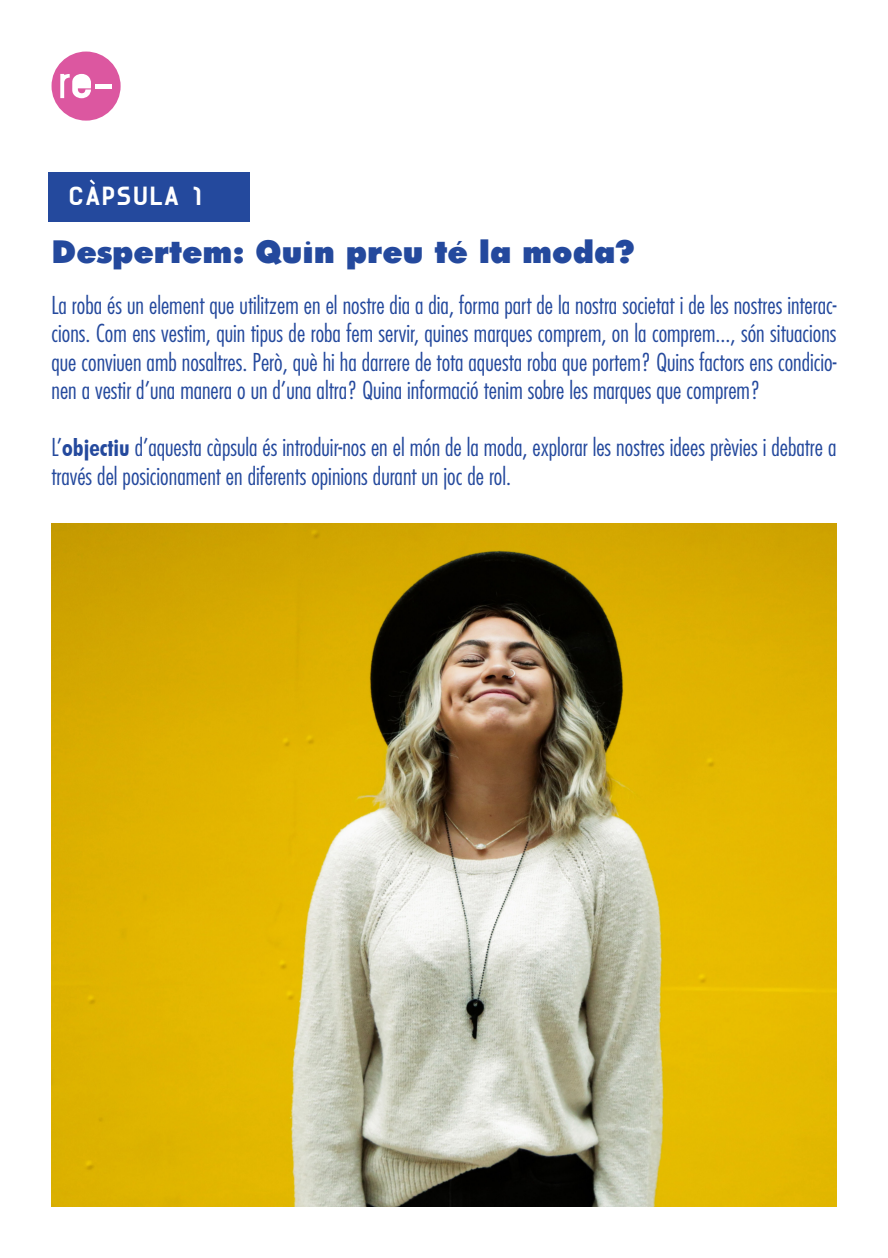
<style>
.page{position:relative;width:888px;height:1258px;background:#fff}
.page>*{position:absolute;margin:0;border:0;box-sizing:border-box;transform-origin:0 0}
.t1{font:900 31.5px "Futura";color:#24499d}
.t2{font:300 condensed 24px/28.5px "Futura";color:#24499d;text-align:justify}
.t3{font:24px "A Ikelso B";color:#fff}
.s1{font-family:"Futura BT";font-weight:700}
</style>
<div class="page">
<div style="left:51px;top:51px;width:70px;height:70px;background:#dc57a0;border-radius:50%"></div>
<svg style="left:60px;top:74px;width:31px;height:24px"></svg>
<hr style="left:95px;top:84px;width:17px;height:4px;background:#fff">
<div style="left:48px;top:173px;width:202px;height:49px;background:#24499d"></div>
<svg style="left:90px;top:179px;width:5px;height:6px"></svg>
<img style="left:51px;top:524px;width:785px;height:682px">
<p class="t3" style="left:68px;top:185px;width:138px">CAPSULA 1</p>
<p class="t1" style="left:51px;top:230px;width:585px">Despertem: Quin preu té la moda?</p>
<p class="t2" style="left:51px;top:291px;width:787px">La roba és un element que utilitzem en el nostre dia a dia, forma part de la nostra societat i de les nostres interac&shy;cions. Com ens vestim, quin tipus de roba fem servir, quines marques comprem, on la comprem..., són situacions que conviuen amb nosaltres. Però, què hi ha darrere de tota aquesta roba que portem? Quins factors ens condicio&shy;nen a vestir d’una manera o un d’una altra? Quina informació tenim sobre les marques que comprem?</p>
<p class="t2" style="left:51px;top:433px;width:786px">L’<span class="s1">objectiu</span> d’aquesta càpsula és introduir-nos en el món de la moda, explorar les nostres idees prèvies i debatre a través del posicionament en diferents opinions durant un joc de rol.</p>
</div>
